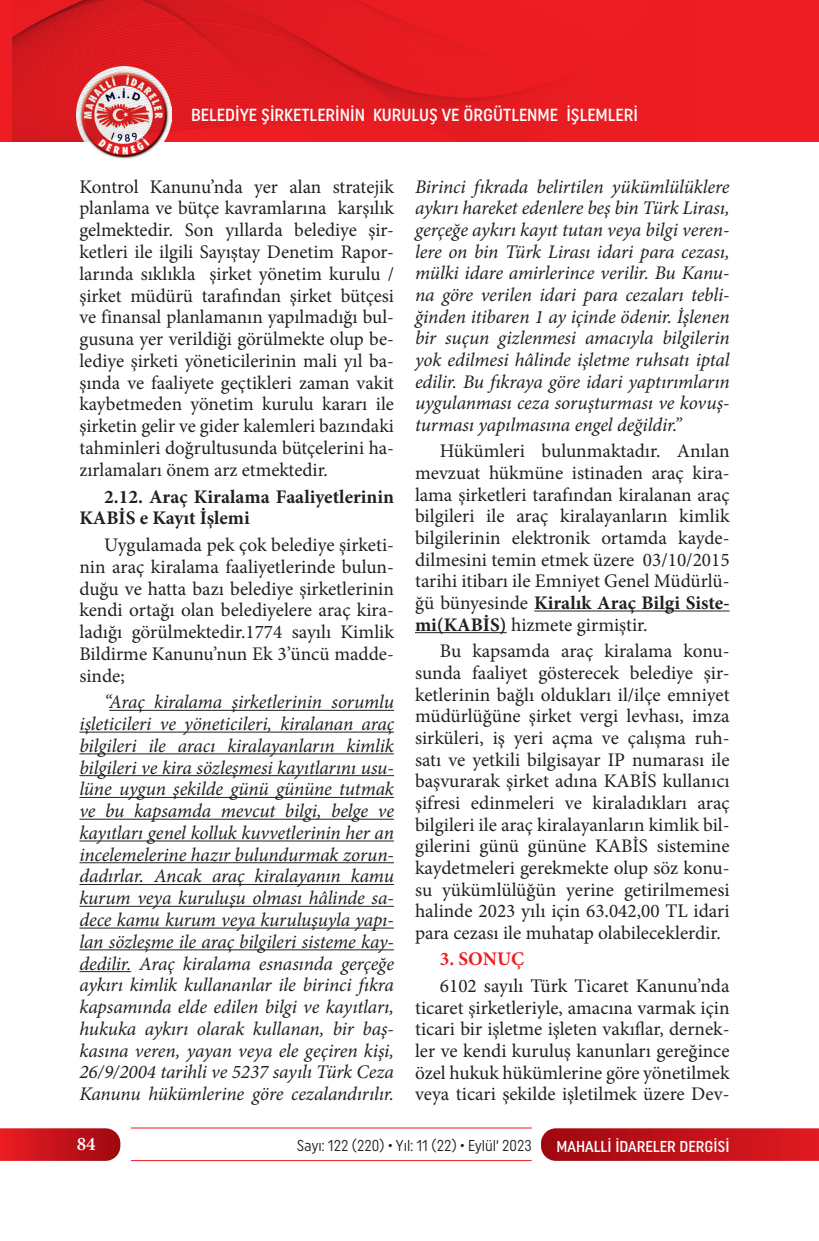
<style>
.page{position:relative;width:819px;height:1241px;background:#fff}
.page>*{position:absolute;margin:0;border:0;box-sizing:border-box;transform-origin:0 0}
.t1{font:19.25px/21.7px "Minion Pro";color:#231f20;text-align:justify}
.t2{font:italic 19.25px/21.7px "Minion Pro";letter-spacing:-.01em;color:#231f20;text-align:justify}
.t3{font:700 19.25px/21.7px "Minion Pro";color:#231f20}
.t4{font:700 19.25px "Minion Pro";color:#ee1d23}
.t5{font:600 19.25px "Minion Pro";color:#fff}
.t6{font:500 17.5px "Uniform Condensed";color:#fff}
.t7{font:15.75px "Uniform Condensed";color:#231f20;scale:.95 1}
.t8{font:500 15.75px "Uniform Condensed";color:#fff}
.s1{font-weight:700}
</style>
<div class="page">
<svg style="left:541px;top:1128px;width:278px;height:32px;background:#c0151d"></svg>
<svg style="left:0;top:1128px;width:120px;height:32px;background:#c61920"></svg>
<hr style="left:131px;top:1127px;width:400px;height:1px;background:#ee1d23">
<hr style="left:131px;top:1159px;width:400px;height:1px;background:#ee1d23">
<div style="left:0;top:0;width:819px;height:141px;background:#ee1d23"></div>
<img style="left:76px;top:141px;width:96px;height:18px">
<img style="left:13px;top:0;width:550px;height:141px">
<hr style="left:109px;top:709px;width:285px;height:1px;background:#231f20">
<hr style="left:79px;top:731px;width:315px;height:1px;background:#231f20">
<hr style="left:79px;top:753px;width:315px;height:1px;background:#231f20">
<hr style="left:79px;top:775px;width:315px;height:1px;background:#231f20">
<hr style="left:79px;top:796px;width:315px;height:1px;background:#231f20">
<hr style="left:79px;top:818px;width:315px;height:1px;background:#231f20">
<hr style="left:79px;top:840px;width:315px;height:1px;background:#231f20">
<hr style="left:79px;top:862px;width:315px;height:1px;background:#231f20">
<hr style="left:79px;top:883px;width:315px;height:1px;background:#231f20">
<hr style="left:79px;top:905px;width:315px;height:1px;background:#231f20">
<hr style="left:79px;top:927px;width:315px;height:1px;background:#231f20">
<hr style="left:79px;top:949px;width:315px;height:1px;background:#231f20">
<hr style="left:79px;top:970px;width:52px;height:1px;background:#231f20">
<hr style="left:534px;top:610px;width:195px;height:1px;background:#231f20">
<hr style="left:415px;top:632px;width:91px;height:1px;background:#231f20">
<p class="t6" style="left:191px;top:105px;width:448px">BELEDİYE ŞİRKETLERİNİN KURULUŞ VE ÖRGÜTLENME İŞLEMLERİ</p>
<p class="t1" style="left:79px;top:176px;width:316px">Kontrol Kanunu’nda yer alan stratejik planlama ve bütçe kavramlarına karşılık gelmektedir. Son yıllarda belediye şir&shy;ketleri ile ilgili Sayıştay Denetim Rapor&shy;larında sıklıkla şirket yönetim kurulu / şirket müdürü tarafından şirket bütçesi ve finansal planlamanın yapılmadığı bul&shy;gusuna yer verildiği görülmekte olup be&shy;lediye şirketi yöneticilerinin mali yıl ba&shy;şında ve faaliyete geçtikleri zaman vakit kaybetmeden yönetim kurulu kararı ile şirketin gelir ve gider kalemleri bazındaki tahminleri doğrultusunda bütçelerini ha&shy;zırlamaları önem arz etmektedir.</p>
<p class="t3" style="left:79px;top:485px;width:316px;text-indent:25px">2.12. Araç Kiralama Faaliyetlerinin<br>KABİS e Kayıt İşlemi</p>
<p class="t1" style="left:79px;top:534px;width:316px;text-indent:25px">Uygulamada pek çok belediye şirketi&shy;nin araç kiralama faaliyetlerinde bulun&shy;duğu ve hatta bazı belediye şirketlerinin kendi ortağı olan belediyelere araç kira&shy;ladığı görülmektedir.1774 sayılı Kimlik Bildirme Kanunu’nun Ek 3’üncü madde&shy;sinde;</p>
<p class="t2" style="left:79px;top:691px;width:316px;text-indent:25px">“Araç kiralama şirketlerinin sorumlu işleticileri ve yöneticileri, kiralanan araç bilgileri ile aracı kiralayanların kimlik bilgileri ve kira sözleşmesi kayıtlarını usu&shy;lüne uygun şekilde günü gününe tutmak ve bu kapsamda mevcut bilgi, belge ve kayıtları genel kolluk kuvvetlerinin her an incelemelerine hazır bulundurmak zorun&shy;dadırlar. Ancak araç kiralayanın kamu kurum veya kuruluşu olması hâlinde sa&shy;dece kamu kurum veya kuruluşuyla yapı&shy;lan sözleşme ile araç bilgileri sisteme kay&shy;dedilir. Araç kiralama esnasında gerçeğe aykırı kimlik kullananlar ile birinci fıkra kapsamında elde edilen bilgi ve kayıtları, hukuka aykırı olarak kullanan, bir baş&shy;kasına veren, yayan veya ele geçiren kişi, 26/9/2004 tarihli ve 5237 sayılı Türk Ceza Kanunu hükümlerine göre cezalandırılır.</p>
<p class="t2" style="left:415px;top:176px;width:316px">Birinci fıkrada belirtilen yükümlülüklere aykırı hareket edenlere beş bin Türk Lirası, gerçeğe aykırı kayıt tutan veya bilgi veren&shy;lere on bin Türk Lirası idari para cezası, mülki idare amirlerince verilir. Bu Kanu&shy;na göre verilen idari para cezaları tebli&shy;ğinden itibaren 1 ay içinde ödenir. İşlenen bir suçun gizlenmesi amacıyla bilgilerin yok edilmesi hâlinde işletme ruhsatı iptal edilir. Bu fıkraya göre idari yaptırımların uygulanması ceza soruşturması ve kovuş&shy;turması yapılmasına engel değildir.”</p>
<p class="t1" style="left:415px;top:440px;width:316px;text-indent:25px">Hükümleri bulunmaktadır. Anılan mevzuat hükmüne istinaden araç kira&shy;lama şirketleri tarafından kiralanan araç bilgileri ile araç kiralayanların kimlik bilgilerinin elektronik ortamda kayde&shy;dilmesini temin etmek üzere 03/10/2015 tarihi itibarı ile Emniyet Genel Müdürlü&shy;ğü bünyesinde <span class="s1">Kiralık Araç Bilgi Siste&shy;mi(KABİS)</span> hizmete girmiştir.</p>
<p class="t1" style="left:415px;top:640px;width:316px;text-indent:25px">Bu kapsamda araç kiralama konu&shy;sunda faaliyet gösterecek belediye şir&shy;ketlerinin bağlı oldukları il/ilçe emniyet müdürlüğüne şirket vergi levhası, imza sirküleri, iş yeri açma ve çalışma ruh&shy;satı ve yetkili bilgisayar IP numarası ile başvurarak şirket adına KABİS kullanıcı şifresi edinmeleri ve kiraladıkları araç bilgileri ile araç kiralayanların kimlik bil&shy;gilerini günü gününe KABİS sistemine kaydetmeleri gerekmekte olup söz konu&shy;su yükümlülüğün yerine getirilmemesi halinde 2023 yılı için 63.042,00 TL idari para cezası ile muhatap olabileceklerdir.</p>
<p class="t4" style="left:440px;top:945px;width:86px">3. SONUÇ</p>
<p class="t1" style="left:415px;top:974px;width:316px;text-indent:25px">6102 sayılı Türk Ticaret Kanunu’nda ticaret şirketleriyle, amacına varmak için ticari bir işletme işleten vakıflar, dernek&shy;ler ve kendi kuruluş kanunları gereğince özel hukuk hükümlerine göre yönetilmek veya ticari şekilde işletilmek üzere Dev-</p>
<p class="t5" style="left:77px;top:1130px;width:20px">84</p>
<p class="t7" style="left:297px;top:1136px;width:249px">Sayı: 122 (220) • Yıl: 11 (22) • Eylül‘ 2023</p>
<p class="t8" style="left:556px;top:1136px;width:175px">MAHALLİ İDARELER DERGİSİ</p>
</div>
